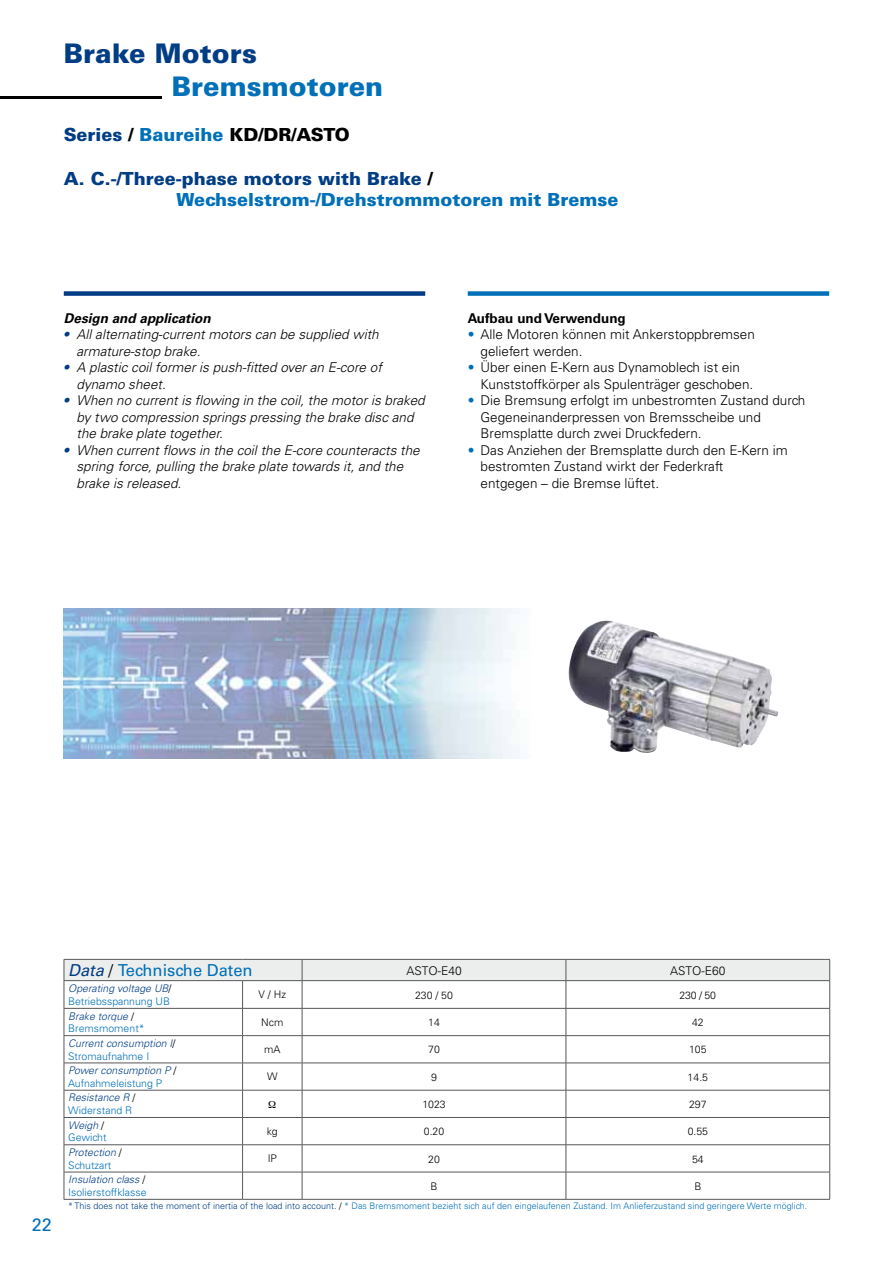
<style>
.page{position:relative;width:893px;height:1263px;background:#fff}
.page>*{position:absolute;margin:0;border:0;box-sizing:border-box;transform-origin:0 0}
.t1{font:900 27px "Univers CE";color:#0070b8}
.t2{font:900 27px "Univers CE";color:#003d85}
.t3{font:900 18px/21.6px "Univers CE";color:#0070b8}
.t4{font:900 18px "Univers CE";color:#000}
.t5{font:500 18px "Univers CE";color:#0070b8}
.t6{font:500 16.5px "Univers CE";color:#0070b8}
.t7{font:italic 300 13.5px/16.5px "Univers CE";color:#000}
.t8{font:300 13.5px/16.5px "Univers CE";color:#000}
.t9{font:italic 700 13.5px "Univers CE";color:#000}
.t10{font:700 13.5px "Univers CE";color:#000}
.t11{font:300 12px "Univers";color:#000}
.t12{font:italic 300 10.5px/12.6px "Univers CE";color:#003d85}
.t13{font:300 10.5px/12.6px "Univers CE";color:#0070b8}
.t14{font:300 10.5px "Univers";color:#000}
.t15{font:300 10.5px "Univers CE";color:#000}
.t16{font:300 9px "Univers CE";color:#0070b8}
.s1{color:#003d85}
.s2{color:#0070b8}
.s3{color:#000}
.s4{font-weight:700;color:#003d85}
.s5{font-weight:400;font-style:italic;color:#003d85}
.s6{font-weight:300;color:#000}
.s7{font-style:normal;color:#000}
.s8{font-style:normal;color:#0070b8}
.s9{font-style:italic;color:#003d85}
</style>
<div class="page">
<hr style="left:0;top:97px;width:162px;height:2px;background:#000">
<div style="left:64px;top:291px;width:361px;height:5px;background:#003d85"></div>
<div style="left:468px;top:291px;width:361px;height:5px;background:#0070b8"></div>
<img style="left:64px;top:608px;width:456px;height:150px">
<img style="left:569px;top:621px;width:210px;height:132px">
<hr style="left:64px;top:1199px;width:179px;height:1px;background:#58585a">
<hr style="left:243px;top:1199px;width:59px;height:1px;background:#58585a">
<hr style="left:302px;top:1199px;width:264px;height:1px;background:#58585a">
<hr style="left:566px;top:1199px;width:264px;height:1px;background:#58585a">
<svg style="left:64px;top:959px;width:766px;height:240px"></svg>
<h1 class="t2" style="left:64px;top:37px;width:195px">Brake Motors</h1>
<h1 class="t1" style="left:172px;top:70px;width:213px">Bremsmotoren</h1>
<h2 class="t4" style="left:64px;top:124px;width:288px"><span class="s1">Series</span> / <span class="s2">Baureihe</span> KD/DR/ASTO</h2>
<h2 class="t3" style="left:176px;top:168px;width:443px;text-indent:-113px"><span class="s1">A. C.-/Three-phase motors with Brake</span> <span class="s3">/<br></span>Wechselstrom-/Drehstrommotoren mit Bremse</h2>
<p class="t9" style="left:64px;top:310px;width:149px">Design and application</p>
<p class="t7" style="left:77px;top:326px;width:304px;text-indent:-13px"><span class="s4">•</span> All alternating-current motors can be supplied with armature-stop brake.</p>
<p class="t7" style="left:77px;top:359px;width:307px;text-indent:-13px"><span class="s4">•</span> A plastic coil former is push-fitted over an E-core of dynamo sheet.</p>
<p class="t7" style="left:77px;top:392px;width:350px;text-indent:-13px"><span class="s4">•</span> When no current is flowing in the coil, the motor is braked by two compression springs pressing the brake disc and the brake plate together.</p>
<p class="t7" style="left:77px;top:442px;width:345px;text-indent:-13px"><span class="s4">•</span> When current flows in the coil the E-core counteracts the spring force, pulling the brake plate towards it, and the brake is released.</p>
<p class="t10" style="left:468px;top:310px;width:160px">Aufbau und Verwendung</p>
<p class="t8" style="left:480px;top:326px;width:276px;text-indent:-13px"><span class="s2">•</span> Alle Motoren können mit Ankerstoppbremsen geliefert werden.</p>
<p class="t8" style="left:480px;top:359px;width:274px;text-indent:-13px"><span class="s2">•</span> Über einen E-Kern aus Dynamoblech ist ein<br>Kunststoffkörper als Spulenträger geschoben.</p>
<p class="t8" style="left:480px;top:392px;width:326px;text-indent:-13px"><span class="s2">•</span> Die Bremsung erfolgt im unbestromten Zustand durch<br>Gegeneinanderpressen von Bremsscheibe und<br>Bremsplatte durch zwei Druckfedern.</p>
<p class="t8" style="left:480px;top:442px;width:309px;text-indent:-13px"><span class="s2">•</span> Das Anziehen der Bremsplatte durch den E-Kern im bestromten Zustand wirkt der Federkraft<br>entgegen – die Bremse lüftet.</p>
<h2 class="t5" style="left:32px;top:1214px;width:22px">22</h2>
<p class="t6" style="left:68px;top:961px;width:186px"><span class="s5">Data</span> <span class="s6">/</span> Technische Daten</p>
<p class="t11" style="left:406px;top:963px;width:57px">ASTO-E40</p>
<p class="t11" style="left:670px;top:963px;width:57px">ASTO-E60</p>
<p class="t12" style="left:68px;top:982px;width:105px">Operating voltage UB<span class="s7">/<br></span><span class="s8">Betriebsspannung UB</span></p>
<p class="t15" style="left:259px;top:989px;width:29px">V / Hz</p>
<p class="t14" style="left:415px;top:988px;width:39px">230 / 50</p>
<p class="t14" style="left:680px;top:988px;width:38px">230 / 50</p>
<p class="t13" style="left:68px;top:1010px;width:78px"><span class="s9">Brake torque</span> <span class="s3">/<br></span>Bremsmoment*</p>
<p class="t15" style="left:261px;top:1016px;width:24px">Ncm</p>
<p class="t14" style="left:428px;top:1016px;width:13px">14</p>
<p class="t14" style="left:692px;top:1016px;width:13px">42</p>
<p class="t12" style="left:68px;top:1037px;width:109px">Current consumption I<span class="s7">/<br></span><span class="s8">Stromaufnahme I</span></p>
<p class="t15" style="left:264px;top:1043px;width:18px">mA</p>
<p class="t14" style="left:428px;top:1043px;width:13px">70</p>
<p class="t14" style="left:689px;top:1043px;width:19px">105</p>
<p class="t12" style="left:68px;top:1064px;width:110px">Power consumption P <span class="s7">/<br></span><span class="s8">Aufnahmeleistung P</span></p>
<p class="t15" style="left:267px;top:1071px;width:12px">W</p>
<p class="t14" style="left:431px;top:1071px;width:7px">9</p>
<p class="t14" style="left:688px;top:1071px;width:22px">14.5</p>
<p class="t12" style="left:68px;top:1092px;width:69px">Resistance R <span class="s7">/<br></span><span class="s8">Widerstand R</span></p>
<p class="t14" style="left:422px;top:1098px;width:25px">1023</p>
<p class="t14" style="left:689px;top:1098px;width:19px">297</p>
<p class="t13" style="left:68px;top:1119px;width:40px"><span class="s9">Weigh</span> <span class="s3">/<br></span>Gewicht</p>
<p class="t15" style="left:267px;top:1125px;width:12px">kg</p>
<p class="t14" style="left:424px;top:1125px;width:22px">0.20</p>
<p class="t14" style="left:688px;top:1125px;width:22px">0.55</p>
<p class="t12" style="left:68px;top:1146px;width:55px">Protection <span class="s7">/<br></span><span class="s8">Schutzart</span></p>
<p class="t15" style="left:268px;top:1153px;width:11px">IP</p>
<p class="t14" style="left:428px;top:1152px;width:13px">20</p>
<p class="t14" style="left:692px;top:1152px;width:13px">54</p>
<p class="t13" style="left:68px;top:1173px;width:80px"><span class="s9">Insulation class</span> <span class="s3">/<br></span>Isolierstoffklasse</p>
<p class="t14" style="left:431px;top:1180px;width:9px">B</p>
<p class="t14" style="left:694px;top:1180px;width:9px">B</p>
<p class="t16" style="left:68px;top:1201px;width:741px"><span class="s1">* This does not take the moment of inertia of the load into account.</span> <span class="s3">/</span> * Das Bremsmoment bezieht sich auf den eingelaufenen Zustand. Im Anlieferzustand sind geringere Werte möglich.</p>
</div>
